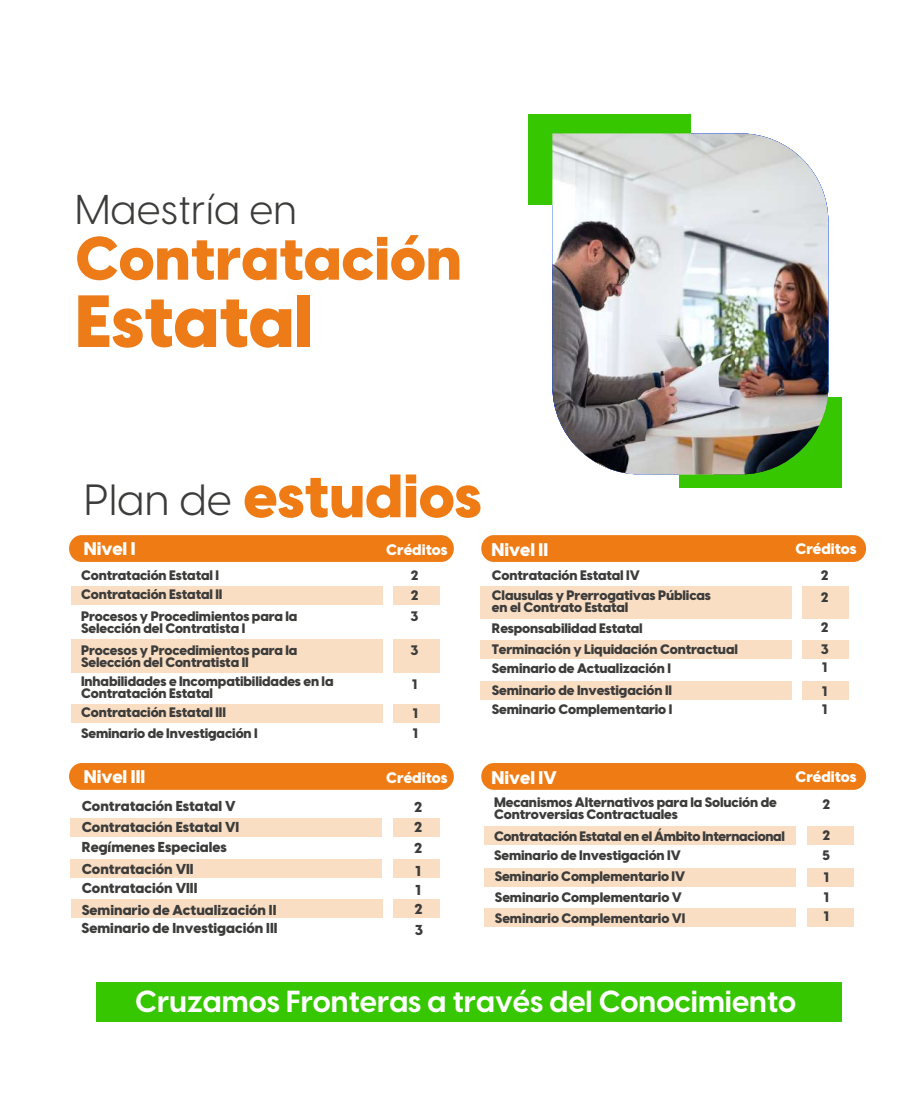
<style>
.page{position:relative;width:922px;height:1114px;background:#fff}
.page>*{position:absolute;margin:0;border:0;box-sizing:border-box;transform-origin:0 0}
.t1{font:800 72.6px "Visby CF";color:#ed7b18}
.t2{font:800 60.15px "Visby CF";color:#ee7b14}
.t3{font:800 60.15px "Visby CF";color:#ed7b18}
.t4{font:40.95px "Visby CF";letter-spacing:.005em;color:#3c3c3b}
.t5{font:700 30px "Visby CF";color:#fff}
.t6{font:800 18px "Visby CF";color:#fff}
.t7{font:800 15px "Visby CF";color:#fff}
.t8{font:800 14.25px/22.5px "Visby CF";color:#3c3c3b}
.t9{font:800 13.5px/12px "Visby CF";letter-spacing:-.01em;color:#3c3c3b}
.t10{font:800 13.35px "Visby CF";color:#3c3c3b}
.s1{font-weight:400;font-size:43.05px;color:#3c3c3b}
</style>
<div class="page">
<div style="left:527px;top:114px;width:163px;height:91px;background:#36c700"></div>
<div style="left:679px;top:397px;width:162px;height:91px;background:#36c700"></div>
<img style="left:552px;top:133px;width:275px;height:341px">
<div style="left:71px;top:586px;width:311px;height:18px;background:#fadec4"></div>
<div style="left:393px;top:586px;width:47px;height:18px;background:#fadec4"></div>
<div style="left:71px;top:704px;width:311px;height:18px;background:#fadec4"></div>
<div style="left:393px;top:704px;width:47px;height:18px;background:#fadec4"></div>
<div style="left:71px;top:639px;width:311px;height:34px;background:#fadec4"></div>
<div style="left:393px;top:639px;width:47px;height:34px;background:#fadec4"></div>
<div style="left:479px;top:586px;width:311px;height:32px;background:#fadec4"></div>
<div style="left:802px;top:586px;width:46px;height:32px;background:#fadec4"></div>
<div style="left:479px;top:640px;width:311px;height:18px;background:#fadec4"></div>
<div style="left:802px;top:640px;width:46px;height:18px;background:#fadec4"></div>
<div style="left:479px;top:681px;width:311px;height:19px;background:#fadec4"></div>
<div style="left:802px;top:681px;width:46px;height:19px;background:#fadec4"></div>
<div style="left:69px;top:535px;width:384px;height:27px;background:#ee7b14;border-radius:13px"></div>
<div style="left:481px;top:535px;width:384px;height:27px;background:#ee7b14;border-radius:13px"></div>
<div style="left:69px;top:763px;width:384px;height:26px;background:#ee7b14;border-radius:13px"></div>
<div style="left:481px;top:763px;width:384px;height:26px;background:#ee7b14;border-radius:13px"></div>
<div style="left:70px;top:818px;width:311px;height:18px;background:#fadec4"></div>
<div style="left:393px;top:818px;width:46px;height:18px;background:#fadec4"></div>
<div style="left:484px;top:826px;width:311px;height:19px;background:#fadec4"></div>
<div style="left:807px;top:826px;width:46px;height:19px;background:#fadec4"></div>
<div style="left:484px;top:868px;width:311px;height:18px;background:#fadec4"></div>
<div style="left:807px;top:868px;width:46px;height:18px;background:#fadec4"></div>
<div style="left:484px;top:908px;width:311px;height:18px;background:#fadec4"></div>
<div style="left:807px;top:908px;width:46px;height:18px;background:#fadec4"></div>
<div style="left:70px;top:859px;width:311px;height:18px;background:#fadec4"></div>
<div style="left:393px;top:859px;width:46px;height:18px;background:#fadec4"></div>
<div style="left:71px;top:899px;width:311px;height:18px;background:#fadec4"></div>
<div style="left:393px;top:899px;width:47px;height:18px;background:#fadec4"></div>
<div style="left:96px;top:982px;width:744px;height:39px;background:#36c700"></div>
<h3 class="t4" style="left:75px;top:178px;width:223px">Maestría en</h3>
<h2 class="t3" style="left:75px;top:210px;width:388px">Contratación</h2>
<h1 class="t1" style="left:75px;top:263px;width:240px">Estatal</h1>
<h2 class="t2" style="left:84px;top:447px;width:398px"><span class="s1">Plan de</span> estudios</h2>
<h3 class="t6" style="left:84px;top:534px;width:53px">Nivel I</h3>
<p class="t7" style="left:386px;top:537px;width:63px">Créditos</p>
<h3 class="t6" style="left:491px;top:535px;width:58px">Nivel II</h3>
<p class="t7" style="left:795px;top:537px;width:63px">Créditos</p>
<p class="t9" style="left:81px;top:568px;width:139px">Contratación Estatal I</p>
<p class="t9" style="left:81px;top:609px;width:218px">Procesos y Procedimientos para la<br>Selección del Contratista I</p>
<p class="t9" style="left:81px;top:587px;width:143px">Contratación Estatal II</p>
<p class="t10" style="left:410px;top:564px;width:9px">2</p>
<p class="t9" style="left:410px;top:588px;width:9px">2</p>
<p class="t9" style="left:410px;top:609px;width:9px">3</p>
<p class="t9" style="left:81px;top:643px;width:218px">Procesos y Procedimientos para la<br>Selección del Contratista II</p>
<p class="t9" style="left:410px;top:643px;width:9px">3</p>
<p class="t9" style="left:81px;top:674px;width:254px">Inhabilidades e Incompatibilidades en la<br>Contratación Estatal</p>
<p class="t9" style="left:411px;top:669px;width:8px;line-height:28.8px">1<br>1</p>
<p class="t9" style="left:81px;top:705px;width:146px">Contratación Estatal III</p>
<p class="t9" style="left:81px;top:726px;width:178px">Seminario de Investigación I</p>
<p class="t9" style="left:412px;top:726px;width:7px">1</p>
<p class="t9" style="left:491px;top:569px;width:149px">Contratación Estatal IV</p>
<p class="t9" style="left:820px;top:569px;width:9px">2</p>
<p class="t9" style="left:491px;top:588px;width:220px">Clausulas y Prerrogativas Públicas en el Contrato Estatal</p>
<p class="t9" style="left:820px;top:590px;width:9px">2</p>
<p class="t9" style="left:491px;top:617px;width:247px;line-height:20.9px">Responsabilidad Estatal<br>Terminación y Liquidación Contractual</p>
<p class="t9" style="left:820px;top:620px;width:9px">2</p>
<p class="t9" style="left:820px;top:642px;width:9px">3</p>
<p class="t9" style="left:491px;top:661px;width:180px">Seminario de Actualización I</p>
<p class="t9" style="left:491px;top:679px;width:182px;line-height:19.5px">Seminario de Investigación II<br>Seminario Complementario I</p>
<p class="t9" style="left:821px;top:654px;width:7px;line-height:23.9px">1<br>1</p>
<p class="t9" style="left:821px;top:702px;width:7px">1</p>
<h3 class="t6" style="left:84px;top:762px;width:63px">Nivel III</h3>
<p class="t7" style="left:386px;top:765px;width:63px">Créditos</p>
<h3 class="t6" style="left:491px;top:762px;width:67px">Nivel IV</h3>
<p class="t7" style="left:795px;top:764px;width:63px">Créditos</p>
<p class="t8" style="left:82px;top:794px;width:155px">Contratación Estatal V</p>
<p class="t8" style="left:82px;top:834px;width:146px">Regímenes Especiales<br>Contratación VII</p>
<p class="t8" style="left:82px;top:876px;width:117px">Contratación VIII</p>
<p class="t8" style="left:82px;top:815px;width:159px">Contratación Estatal VI</p>
<p class="t8" style="left:82px;top:897px;width:196px">Seminario de Actualización II</p>
<p class="t8" style="left:81px;top:916px;width:197px">Seminario de Investigación III</p>
<p class="t8" style="left:414px;top:794px;width:9px">2</p>
<p class="t8" style="left:414px;top:816px;width:9px;line-height:20.2px">2<br>2</p>
<p class="t8" style="left:415px;top:861px;width:7px;line-height:18.8px">1<br>1</p>
<p class="t8" style="left:414px;top:897px;width:9px">2</p>
<p class="t8" style="left:414px;top:917px;width:10px">3</p>
<p class="t9" style="left:494px;top:795px;width:284px">Mecanismos Alternativos para la Solución de<br>Controversias Contractuales</p>
<p class="t9" style="left:494px;top:826px;width:292px;line-height:19px">Contratación Estatal en el Ámbito Internacional<br>Seminario de Investigación IV</p>
<p class="t9" style="left:494px;top:869px;width:192px">Seminario Complementario IV</p>
<p class="t9" style="left:494px;top:890px;width:188px">Seminario Complementario V</p>
<p class="t9" style="left:494px;top:911px;width:192px">Seminario Complementario VI</p>
<h3 class="t5" style="left:135px;top:978px;width:662px">Cruzamos Fronteras a través del Conocimiento</h3>
<p class="t9" style="left:822px;top:797px;width:9px">2</p>
<p class="t9" style="left:822px;top:825px;width:9px;line-height:19.6px">2<br>5</p>
<p class="t9" style="left:823px;top:870px;width:7px">1</p>
<p class="t9" style="left:823px;top:890px;width:7px">1</p>
<p class="t9" style="left:823px;top:909px;width:7px">1</p>
</div>
